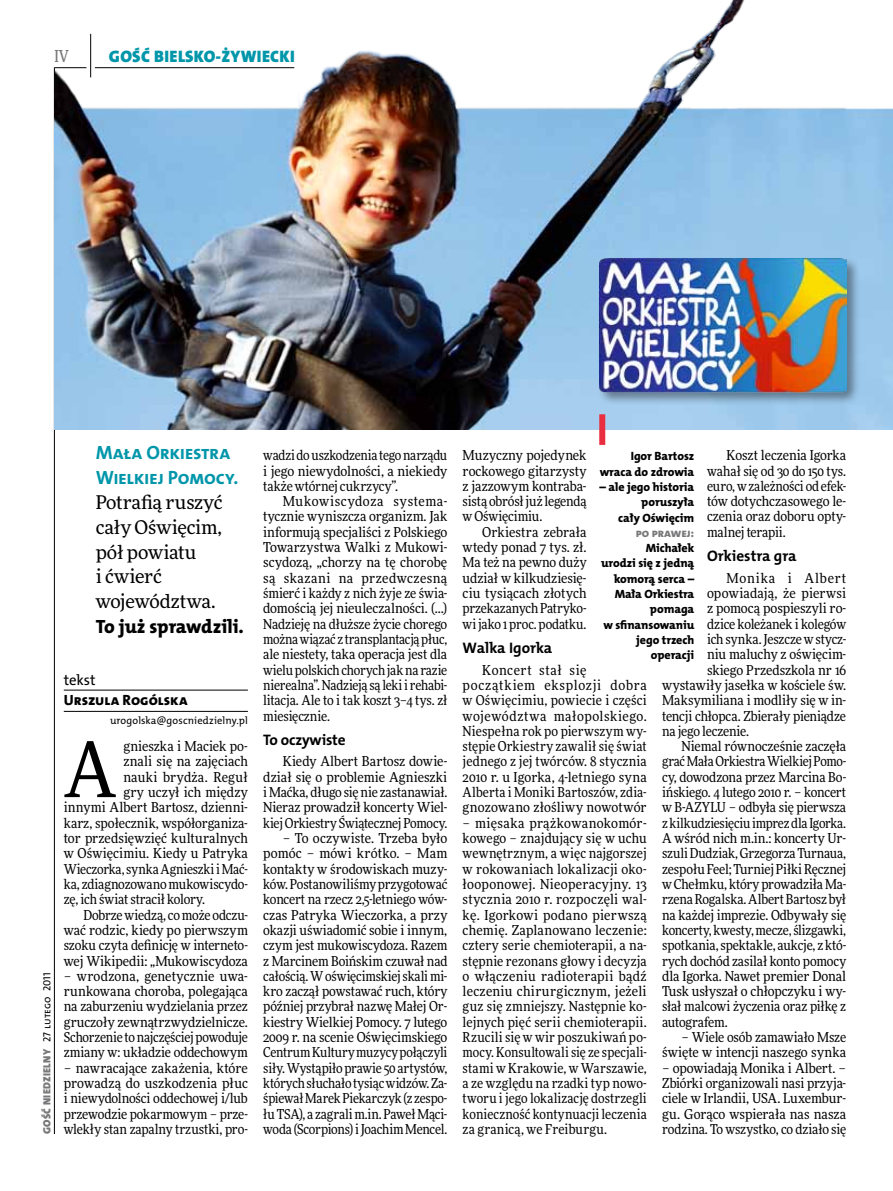
<style>
.page{position:relative;width:893px;height:1191px;background:#fff}
.page>*{position:absolute;margin:0;border:0;box-sizing:border-box;transform-origin:0 0}
.t1{font:76.95px "Freeday Narrow News";color:#000}
.t2{font:19.35px/24.9px "The Mix HP7 Bld";letter-spacing:-.02em;color:#0096aa}
.t3{font:19.35px "The Mix HP8 Ex Bld";letter-spacing:-.005em;color:#000}
.t4{font:18.9px/24.9px "Freeday News";letter-spacing:-.005em;color:#000}
.t5{font:16.65px "The Mix HP9 Blk";letter-spacing:.02em;color:#0096aa}
.t6{font:500 16.5px "Freeday Narrow";color:#787779;scale:.9 1}
.t7{font:15.3px "The Mix HP7 Bld";letter-spacing:-.01em;color:#000}
.t8{font:14.85px "The Mix HP8 Ex Bld";color:#000}
.t9{font:14.85px "The Mix HP5 Plain";color:#000}
.t10{font:13.65px/15.3px "Freeday Narrow News";letter-spacing:-.005em;color:#000;text-align:justify}
.t11{font:13.65px/15.3px "Freeday Narrow News";letter-spacing:.015em;color:#000}
.t12{font:13.65px "Freeday Narrow News";letter-spacing:.065em;color:#000}
.t13{font:12px/15.3px "The Mix HP8 Ex Bld";letter-spacing:-.005em;color:#000;text-align:right}
.t14{font:12px "The Mix HP8 Ex Bld";color:#787779}
.t15{font:10.5px "The Mix HP5 Plain";letter-spacing:.01em;color:#000}
.t16{font:10.5px "The Mix HP9 Blk";letter-spacing:.025em;color:#787779}
.s1{font-family:"The Mix HP5 Plain";color:#000}
</style>
<div class="page">
<hr style="left:54px;top:67px;width:1px;height:1067px;background:#000">
<hr style="left:64px;top:690px;width:184px;height:1px;background:#000">
<hr style="left:64px;top:711px;width:184px;height:1px;background:#000">
<img style="left:54px;top:0;width:839px;height:429px">
<div style="left:598px;top:256px;width:263px;height:150px;background:#000;opacity:.4"></div>
<img style="left:600px;top:258px;width:246px;height:134px">
<div style="left:599px;top:414px;width:6px;height:31px;background:#e92f3f"></div>
<p class="t6" style="left:54px;top:46px;width:17px">IV</p>
<p class="t5" style="left:109px;top:46px;width:187px">GOŚĆ BIELSKO-ŻYWIECKI</p>
<h2 class="t2" style="left:96px;top:440px;width:144px">Mała Orkiestra<br>Wielkiej Pomocy.</h2>
<h3 class="t4" style="left:96px;top:489px;width:128px">Potrafią ruszyć cały Oświęcim, pół powiatu<br>i ćwierć województwa.</h3>
<h2 class="t3" style="left:96px;top:614px;width:150px">To już sprawdzili.</h2>
<p class="t16" style="left:40px;top:1134px;width:163px;rotate:-90deg">GOŚĆ NIEDZIELNY <span class="s1">27 lutego 2011</span></p>
<p class="t9" style="left:64px;top:670px;width:33px">tekst</p>
<p class="t8" style="left:64px;top:690px;width:125px">Urszula Rogólska</p>
<p class="t15" style="left:110px;top:714px;width:139px">urogolska@goscniedzielny.pl</p>
<h1 class="t1" style="left:64px;top:722px;width:54px">A</h1>
<p class="t10" style="left:123px;top:738px;width:126px">gnieszka i Maciek po-</p>
<p class="t10" style="left:123px;top:754px;width:126px">znali się na zajęciach</p>
<p class="t11" style="left:123px;top:769px;width:126px">nauki brydża. Reguł</p>
<p class="t10" style="left:123px;top:784px;width:126px">gry uczył ich między</p>
<p class="t10" style="left:64px;top:799px;width:186px">innymi Albert Bartosz, dzienni-</p>
<p class="t10" style="left:64px;top:815px;width:186px">karz, społecznik, współorganiza-</p>
<p class="t10" style="left:64px;top:830px;width:186px">tor przedsięwzięć kulturalnych</p>
<p class="t10" style="left:64px;top:845px;width:186px">w Oświęcimiu. Kiedy u Patryka</p>
<p class="t10" style="left:64px;top:861px;width:186px">Wieczorka, synka Agnieszki i Mać-</p>
<p class="t10" style="left:64px;top:876px;width:186px">ka, zdiagnozowano mukowiscydo-</p>
<p class="t10" style="left:64px;top:891px;width:143px">zę, ich świat stracił kolory.</p>
<p class="t10" style="left:83px;top:907px;width:166px">Dobrze wiedzą, co może odczu-</p>
<p class="t10" style="left:64px;top:922px;width:186px">wać rodzic, kiedy po pierwszym</p>
<p class="t10" style="left:64px;top:937px;width:186px">szoku czyta definicję w interneto-</p>
<p class="t10" style="left:64px;top:953px;width:186px">wej Wikipedii: „Mukowiscydoza</p>
<p class="t10" style="left:64px;top:968px;width:186px">– wrodzona, genetycznie uwa&shy;runkowana choroba, polegająca na zaburzeniu wydzielania przez gruczoły zewnątrzwydzielnicze.<br>Schorzenie to najczęściej powoduje zmiany w: układzie oddechowym</p>
<p class="t10" style="left:64px;top:1060px;width:186px">– nawracające zakażenia, które prowadzą do uszkodzenia płuc i niewydolności oddechowej i/lub przewodzie pokarmowym – prze&shy;wlekły stan zapalny trzustki, pro-</p>
<p class="t10" style="left:263px;top:447px;width:186px">wadzi do uszkodzenia tego narządu i jego niewydolności, a niekiedy także wtórnej cukrzycy”.</p>
<p class="t10" style="left:263px;top:493px;width:186px;text-indent:20px">Mukowiscydoza systema&shy;tycznie wyniszcza organizm. Jak informują specjaliści z Polskiego Towarzystwa Walki z Mukowi&shy;scydozą, „chorzy na tę chorobę są skazani na przedwczesną śmierć i każdy z nich żyje ze świa&shy;domością jej nieuleczalności. (…)<br>Nadzieję na dłuższe życie chorego można wiązać z transplantacją płuc, ale niestety, taka operacja jest dla wielu polskich chorych jak na razie nierealna”. Nadzieją są leki i rehabi&shy;litacja. Ale to i tak koszt 3–4 tys. zł miesięcznie.</p>
<p class="t7" style="left:263px;top:729px;width:84px">To oczywiste</p>
<p class="t10" style="left:263px;top:754px;width:186px;text-indent:20px">Kiedy Albert Bartosz dowie&shy;dział się o problemie Agnieszki i Maćka, długo się nie zastanawiał.<br>Nieraz prowadził koncerty Wiel&shy;kiej Orkiestry Świątecznej Pomocy.</p>
<p class="t10" style="left:263px;top:830px;width:186px;text-indent:20px">– To oczywiste. Trzeba było pomóc – mówi krótko. – Mam kontakty w środowiskach muzy&shy;ków. Postanowiliśmy przygotować koncert na rzecz 2,5-letniego wów&shy;czas Patryka Wieczorka, a przy okazji uświadomić sobie i innym, czym jest mukowiscydoza. Razem z Marcinem Boińskim czuwał nad całością. W oświęcimskiej skali mi&shy;kro zaczął powstawać ruch, który później przybrał nazwę Małej Or&shy;kiestry Wielkiej Pomocy. 7 lutego 2009 r. na scenie Oświęcimskiego Centrum Kultury muzycy połączyli siły. Wystąpiło prawie 50 artystów, których słuchało tysiąc widzów. Za&shy;śpiewał Marek Piekarczyk (z zespo&shy;łu TSA), a zagrali m.in. Paweł Mąci&shy;woda (Scorpions) i Joachim Mencel.</p>
<p class="t10" style="left:463px;top:447px;width:125px">Muzyczny pojedynek rockowego gitarzysty z jazzowym kontraba&shy;sistą obrósł już legendą w Oświęcimiu.</p>
<p class="t10" style="left:463px;top:524px;width:125px;text-indent:20px">Orkiestra zebrała wtedy ponad 7 tys. zł.<br>Ma też na pewno duży udział w kilkudziesię&shy;ciu tysiącach złotych przekazanych Patryko&shy;wi jako 1 proc. podatku.</p>
<p class="t7" style="left:463px;top:638px;width:91px">Walka Igorka</p>
<p class="t11" style="left:463px;top:662px;width:186px;text-indent:20px">Koncert stał się początkiem eksplozji dobra w Oświęcimiu, powiecie i części województwa małopolskiego.<br>Niespełna rok po pierwszym wy&shy;stępie Orkiestry zawalił się świat jednego z jej twórców. 8 stycznia<br>2010 r. u Igorka, 4-letniego syna<br>Alberta i Moniki Bartoszów, zdia&shy;gnozowano złośliwy nowotwór</p>
<p class="t10" style="left:463px;top:815px;width:186px">– mięsaka prążkowanokomór&shy;kowego – znajdujący się w uchu wewnętrznym, a więc najgorszej w rokowaniach lokalizacji oko&shy;łooponowej. Nieoperacyjny. 13 stycznia 2010 r. rozpoczęli wal&shy;kę. Igorkowi podano pierwszą chemię. Zaplanowano leczenie: cztery serie chemioterapii, a na&shy;stępnie rezonans głowy i decyzja o włączeniu radioterapii bądź leczeniu chirurgicznym, jeżeli guz się zmniejszy. Następnie ko&shy;lejnych pięć serii chemioterapii.<br>Rzucili się w wir poszukiwań po&shy;mocy. Konsultowali się ze specjali&shy;stami w Krakowie, w Warszawie, a ze względu na rzadki typ nowo&shy;tworu i jego lokalizację dostrzegli konieczność kontynuacji leczenia za granicą, we Freiburgu.</p>
<p class="t10" style="left:707px;top:447px;width:141px;text-indent:20px">Koszt leczenia Igorka wahał się od 30 do 150 tys. euro, w zależności od efek&shy;tów dotychczasowego le&shy;czenia oraz doboru opty&shy;malnej terapii.</p>
<p class="t7" style="left:707px;top:546px;width:91px">Orkiestra gra</p>
<p class="t12" style="left:727px;top:569px;width:121px">Monika i Albert</p>
<p class="t10" style="left:707px;top:585px;width:141px">opowiadają, że pierwsi</p>
<p class="t10" style="left:707px;top:600px;width:141px">z pomocą pospieszyli ro-</p>
<p class="t10" style="left:707px;top:616px;width:141px">dzice koleżanek i kolegów</p>
<p class="t10" style="left:707px;top:631px;width:141px">ich synka. Jeszcze w stycz-</p>
<p class="t10" style="left:707px;top:646px;width:141px">niu maluchy z oświęcim-</p>
<p class="t10" style="left:707px;top:662px;width:141px">skiego Przedszkola nr 16</p>
<p class="t10" style="left:662px;top:677px;width:186px">wystawiły jasełka w kościele św.</p>
<p class="t10" style="left:662px;top:692px;width:186px">Maksymiliana i modliły się w in-</p>
<p class="t10" style="left:662px;top:708px;width:186px">tencji chłopca. Zbierały pieniądze</p>
<p class="t10" style="left:662px;top:723px;width:89px">na jego leczenie.</p>
<p class="t10" style="left:682px;top:738px;width:166px">Niemal równocześnie zaczęła</p>
<p class="t10" style="left:662px;top:754px;width:186px">grać Mała Orkiestra Wielkiej Pomo-</p>
<p class="t10" style="left:662px;top:769px;width:186px">cy, dowodzona przez Marcina Bo-</p>
<p class="t10" style="left:662px;top:784px;width:186px">ińskiego. 4 lutego 2010 r. – koncert</p>
<p class="t10" style="left:662px;top:799px;width:186px">w B-AZYLU – odbyła się pierwsza</p>
<p class="t10" style="left:662px;top:815px;width:186px">z kilkudziesięciu imprez dla Igorka.</p>
<p class="t10" style="left:662px;top:830px;width:186px">A wśród nich m.in.: koncerty Ur-</p>
<p class="t10" style="left:662px;top:845px;width:186px">szuli Dudziak, Grzegorza Turnaua,</p>
<p class="t10" style="left:662px;top:861px;width:186px">zespołu Feel; Turniej Piłki Ręcznej</p>
<p class="t10" style="left:662px;top:876px;width:186px">w Chełmku, który prowadziła Ma-</p>
<p class="t10" style="left:662px;top:891px;width:186px">rzena Rogalska. Albert Bartosz był</p>
<p class="t10" style="left:662px;top:907px;width:186px">na każdej imprezie. Odbywały się</p>
<p class="t10" style="left:662px;top:922px;width:186px">koncerty, kwesty, mecze, ślizgawki,</p>
<p class="t10" style="left:662px;top:937px;width:186px">spotkania, spektakle, aukcje, z któ-</p>
<p class="t10" style="left:662px;top:953px;width:186px">rych dochód zasilał konto pomocy</p>
<p class="t10" style="left:662px;top:968px;width:186px">dla Igorka. Nawet premier Donal</p>
<p class="t10" style="left:662px;top:983px;width:186px">Tusk usłyszał o chłopczyku i wy-</p>
<p class="t10" style="left:662px;top:998px;width:186px">słał malcowi życzenia oraz piłkę z</p>
<p class="t10" style="left:662px;top:1014px;width:67px">autografem.</p>
<p class="t10" style="left:662px;top:1029px;width:186px;text-align:right">– Wiele osób zamawiało Msze święte w intencji naszego synka</p>
<p class="t10" style="left:662px;top:1060px;width:186px">– opowiadają Monika i Albert. – Zbiórki organizowali nasi przyja&shy;ciele w Irlandii, USA. Luxembur&shy;gu. Gorąco wspierała nas nasza rodzina. To wszystko, co działo się</p>
<p class="t13" style="left:600px;top:448px;width:96px">Igor Bartosz wraca do zdrowia</p>
<p class="t13" style="left:599px;top:479px;width:96px">– ale jego historia poruszyła<br>cały Oświęcim</p>
<p class="t14" style="left:636px;top:525px;width:60px">po prawej:</p>
<p class="t13" style="left:601px;top:540px;width:95px">Michałek<br>urodzi się z jedną komorą serca –<br>Mała Orkiestra pomaga<br>w sfinansowaniu jego trzech operacji</p>
</div>
